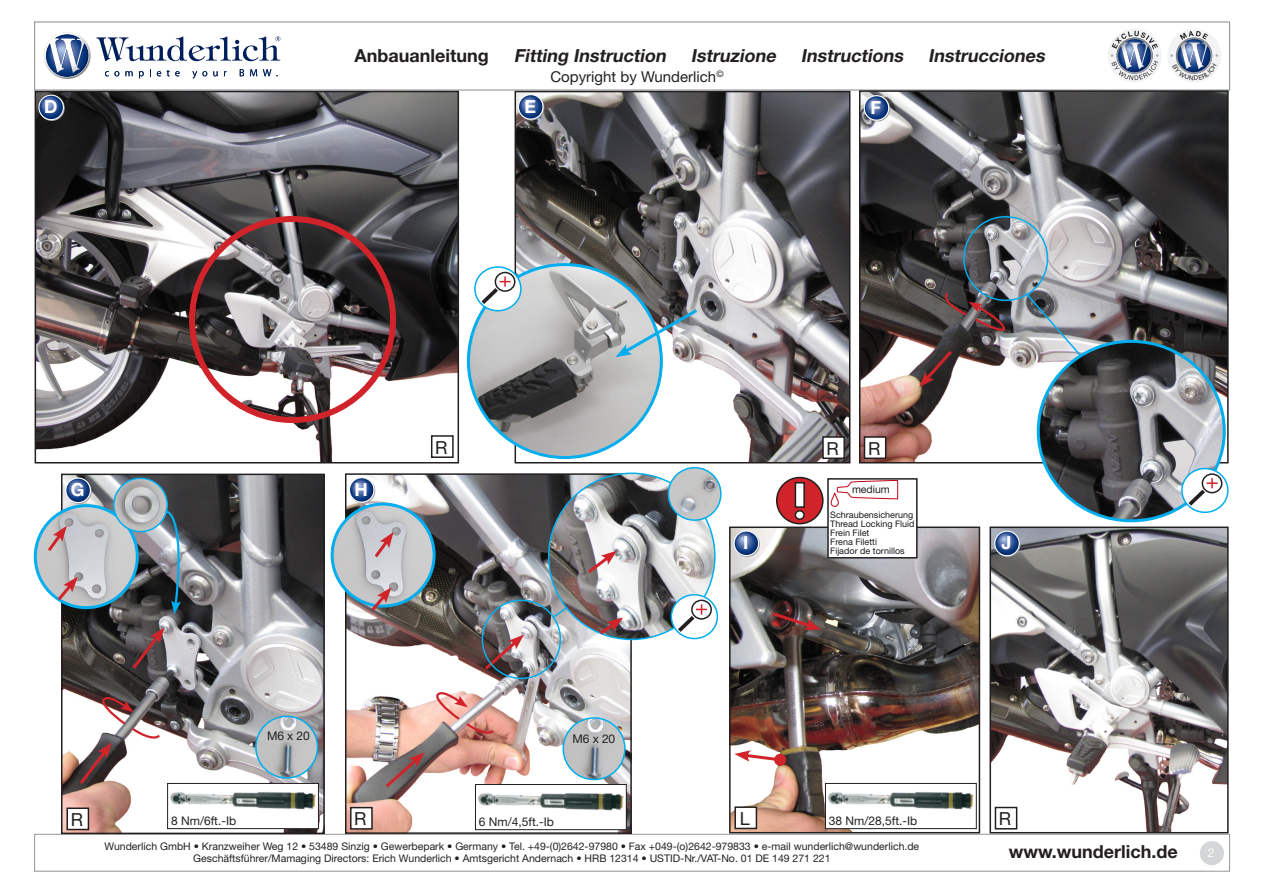
<style>
.page{position:relative;width:1263px;height:893px;background:#fff}
.page>*{position:absolute;margin:0;border:0;box-sizing:border-box;transform-origin:0 0}
.t1{font:italic 700 18px "Helvetica Neue LT Std";color:#231f20}
.t2{font:700 18px "Helvetica Neue LT Std";color:#231f20}
.t3{font:18px "Helvetica Neue LT Std";color:#231f20}
.t4{font:700 18px "Helvetica Neue LT Std";color:#fff}
.t5{font:15px "Helvetica Neue LT Std";color:#231f20}
.t6{font:12px "Helvetica Neue LT Std";color:#231f20}
.t7{font:12px "Helvetica Neue LT Std";color:#fff}
.t8{font:10.5px "Helvetica Neue LT Std";color:#231f20}
.t9{font:9px/9px "Helvetica Neue LT Std";color:#1a171c}
</style>
<div class="page">
<div style="left:34px;top:21px;width:1196px;height:70px;background:#fff;border:1px solid #939598"></div>
<div style="left:34px;top:834px;width:1196px;height:37px;background:#fff;border:1px solid #939598"></div>
<div style="left:1167px;top:29px;width:54px;height:53px;background:#f2f3f4;border-radius:50%"></div>
<div style="left:1108px;top:29px;width:53px;height:53px;background:#f2f3f4;border-radius:50%"></div>
<svg style="left:1111px;top:31px;width:47px;height:49px"></svg>
<svg style="left:44px;top:32px;width:236px;height:47px"></svg>
<img style="left:38px;top:94px;width:418px;height:366px">
<div style="left:35px;top:91px;width:424px;height:372px;border:2px solid #231f20"></div>
<img style="left:64px;top:477px;width:258px;height:354px">
<div style="left:61px;top:474px;width:264px;height:360px;border:2px solid #231f20"></div>
<img style="left:348px;top:476px;width:281px;height:355px">
<div style="left:345px;top:473px;width:287px;height:361px;border:2px solid #231f20"></div>
<img style="left:517px;top:94px;width:330px;height:366px">
<div style="left:514px;top:91px;width:336px;height:372px;border:2px solid #231f20"></div>
<img style="left:468px;top:265px;width:193px;height:193px;border-radius:96px">
<div style="left:189px;top:216px;width:207px;height:207px;border:6px solid #d1232a;border-radius:50%"></div>
<div style="left:432px;top:436px;width:21px;height:21px;background:#fff"></div>
<div style="left:431px;top:435px;width:23px;height:23px;border:2px solid #231f20"></div>
<img style="left:862px;top:93px;width:363px;height:367px">
<div style="left:859px;top:90px;width:369px;height:373px;border:2px solid #231f20"></div>
<div style="left:963px;top:216px;width:85px;height:85px;border:2px solid #00aeef;border-radius:50%"></div>
<svg style="left:1024px;top:291px;width:58px;height:66px;background:#9aa0a5"></svg>
<svg style="left:919px;top:348px;width:36px;height:39px"></svg>
<img style="left:992px;top:529px;width:233px;height:301px">
<div style="left:989px;top:526px;width:239px;height:307px;border:2px solid #231f20"></div>
<img style="left:35px;top:506px;width:102px;height:102px;border-radius:51px">
<div style="left:34px;top:504px;width:105px;height:105px;border:3px solid #00aeef;border-radius:50%"></div>
<img style="left:256px;top:716px;width:62px;height:62px;border-radius:31px">
<div style="left:255px;top:716px;width:63px;height:63px;border:2px solid #00aeef;border-radius:50%"></div>
<svg style="left:129px;top:627px;width:36px;height:45px;background:#5d474a"></svg>
<svg style="left:55px;top:577px;width:23px;height:27px"></svg>
<svg style="left:45px;top:526px;width:22px;height:28px"></svg>
<img style="left:332px;top:504px;width:102px;height:102px;border-radius:51px">
<div style="left:331px;top:503px;width:105px;height:105px;border:3px solid #00aeef;border-radius:50%"></div>
<svg style="left:368px;top:587px;width:24px;height:27px"></svg>
<svg style="left:372px;top:532px;width:22px;height:29px"></svg>
<svg style="left:382px;top:752px;width:43px;height:38px;background:#8e7474"></svg>
<svg style="left:482px;top:635px;width:42px;height:38px;background:#755d5f"></svg>
<img style="left:732px;top:529px;width:245px;height:301px">
<div style="left:729px;top:526px;width:251px;height:307px;border:2px solid #231f20"></div>
<svg style="left:769px;top:610px;width:52px;height:20px"></svg>
<svg style="left:734px;top:750px;width:53px;height:17px"></svg>
<div style="left:67px;top:808px;width:21px;height:21px;background:#fff"></div>
<div style="left:66px;top:807px;width:23px;height:23px;border:2px solid #231f20"></div>
<div style="left:351px;top:808px;width:21px;height:21px;background:#fff"></div>
<div style="left:350px;top:807px;width:23px;height:23px;border:2px solid #231f20"></div>
<div style="left:735px;top:807px;width:21px;height:21px;background:#fff"></div>
<div style="left:734px;top:806px;width:23px;height:23px;border:2px solid #231f20"></div>
<div style="left:995px;top:807px;width:22px;height:22px;background:#fff"></div>
<div style="left:995px;top:807px;width:22px;height:22px;border:2px solid #231f20"></div>
<div style="left:1200px;top:841px;width:24px;height:24px;background:#d5d6d8;border-radius:50%"></div>
<div style="left:823px;top:437px;width:21px;height:21px;background:#fff"></div>
<div style="left:822px;top:436px;width:23px;height:23px;border:2px solid #231f20"></div>
<svg style="left:615px;top:306px;width:85px;height:51px;background:#a1b1b8"></svg>
<svg style="left:475px;top:267px;width:46px;height:44px"></svg>
<div style="left:474px;top:266px;width:48px;height:45px;border:2px solid #00aeef;border-radius:50%"></div>
<div style="left:495px;top:272px;width:20px;height:20px;border:2px solid #231f20;border-radius:50%"></div>
<svg style="left:477px;top:276px;width:34px;height:32px"></svg>
<svg style="left:943px;top:290px;width:63px;height:42px;background:#544447"></svg>
<img style="left:1038px;top:341px;width:186px;height:180px">
<svg style="left:1182px;top:469px;width:46px;height:43px"></svg>
<div style="left:1181px;top:468px;width:48px;height:45px;border:2px solid #00aeef;border-radius:50%"></div>
<div style="left:1201px;top:473px;width:21px;height:20px;border:2px solid #231f20;border-radius:50%"></div>
<svg style="left:1184px;top:478px;width:33px;height:32px"></svg>
<img style="left:77px;top:697px;width:85px;height:90px">
<svg style="left:864px;top:95px;width:26px;height:27px"></svg>
<svg style="left:518px;top:94px;width:26px;height:26px"></svg>
<svg style="left:38px;top:95px;width:27px;height:26px"></svg>
<svg style="left:65px;top:477px;width:27px;height:27px"></svg>
<div style="left:475px;top:784px;width:151px;height:46px;background:#fff"></div>
<div style="left:475px;top:784px;width:152px;height:46px;border:1px solid #231f20"></div>
<img style="left:477px;top:784px;width:149px;height:32px">
<div style="left:168px;top:783px;width:150px;height:46px;background:#fff"></div>
<div style="left:167px;top:783px;width:152px;height:46px;border:1px solid #231f20"></div>
<img style="left:169px;top:783px;width:149px;height:32px">
<svg style="left:432px;top:692px;width:64px;height:43px;background:#dcaaa3"></svg>
<img style="left:549px;top:473px;width:166px;height:166px;border-radius:83px">
<img style="left:114px;top:478px;width:53px;height:54px;border-radius:27px">
<div style="left:113px;top:477px;width:55px;height:55px;border:2px solid #00aeef;border-radius:50%"></div>
<svg style="left:163px;top:509px;width:19px;height:105px;background:#5d7581"></svg>
<img style="left:563px;top:718px;width:62px;height:61px;border-radius:31px">
<div style="left:562px;top:717px;width:64px;height:63px;border:2px solid #00aeef;border-radius:50%"></div>
<svg style="left:585px;top:551px;width:32px;height:25px"></svg>
<svg style="left:597px;top:617px;width:26px;height:20px"></svg>
<svg style="left:664px;top:463px;width:61px;height:60px"></svg>
<svg style="left:671px;top:595px;width:46px;height:43px"></svg>
<div style="left:671px;top:594px;width:47px;height:45px;border:2px solid #00aeef;border-radius:50%"></div>
<div style="left:691px;top:600px;width:21px;height:20px;border:2px solid #231f20;border-radius:50%"></div>
<svg style="left:674px;top:604px;width:33px;height:32px"></svg>
<div style="left:825px;top:783px;width:151px;height:46px;background:#fff"></div>
<div style="left:825px;top:783px;width:152px;height:46px;border:1px solid #231f20"></div>
<img style="left:826px;top:783px;width:150px;height:32px">
<div style="left:482px;top:600px;width:79px;height:79px;border:2px solid #00aeef;border-radius:50%"></div>
<svg style="left:551px;top:605px;width:18px;height:14px"></svg>
<div style="left:864px;top:437px;width:22px;height:21px;background:#fff"></div>
<div style="left:864px;top:436px;width:22px;height:23px;border:2px solid #231f20"></div>
<svg style="left:349px;top:477px;width:26px;height:26px"></svg>
<svg style="left:733px;top:530px;width:27px;height:27px"></svg>
<svg style="left:994px;top:531px;width:26px;height:26px"></svg>
<div style="left:828px;top:479px;width:89px;height:79px;background:#fff"></div>
<svg style="left:830px;top:481px;width:68px;height:26px"></svg>
<div style="left:827px;top:478px;width:90px;height:80px;border:2px solid #231f20"></div>
<div style="left:777px;top:478px;width:46px;height:46px;background:#d1232a;border-radius:50%"></div>
<div style="left:776px;top:477px;width:47px;height:47px;border:2px solid #231f20;border-radius:50%"></div>
<div style="left:795px;top:483px;width:9px;height:24px;background:#fff"></div>
<div style="left:795px;top:482px;width:10px;height:26px;border:2px solid #231f20"></div>
<div style="left:795px;top:511px;width:9px;height:8px;background:#fff;border-radius:50%"></div>
<div style="left:795px;top:510px;width:10px;height:10px;border:2px solid #231f20;border-radius:50%"></div>
<svg style="left:1170px;top:31px;width:48px;height:49px"></svg>
<p class="t2" style="left:354px;top:44px;width:136px">Anbauanleitung</p>
<p class="t1" style="left:514px;top:44px;width:536px">Fitting Instruction Istruzione Instructions Instrucciones</p>
<p class="t5" style="left:550px;top:68px;width:175px">Copyright by Wunderlich<sup>©</sup></p>
<p class="t4" style="left:44px;top:96px;width:15px">D</p>
<p class="t4" style="left:524px;top:95px;width:13px">E</p>
<p class="t4" style="left:871px;top:96px;width:12px">F</p>
<p class="t4" style="left:71px;top:479px;width:15px">G</p>
<p class="t4" style="left:355px;top:478px;width:15px">H</p>
<p class="t3" style="left:435px;top:437px;width:14px">R</p>
<p class="t6" style="left:267px;top:729px;width:44px">M6 x 20</p>
<p class="t6" style="left:573px;top:731px;width:44px">M6 x 20</p>
<p class="t3" style="left:826px;top:438px;width:14px">R</p>
<p class="t3" style="left:868px;top:438px;width:14px">R</p>
<p class="t8" style="left:852px;top:483px;width:39px">medium</p>
<p class="t9" style="left:830px;top:510px;width:86px">Schraubensicherung<br>Thread Locking Fluid<br>Frein Filet<br>Frena Filetti<br>Fijador de tornillos</p>
<p class="t4" style="left:743px;top:532px;width:7px">I</p>
<p class="t4" style="left:1001px;top:532px;width:12px">J</p>
<p class="t3" style="left:71px;top:809px;width:14px">R</p>
<p class="t3" style="left:354px;top:808px;width:14px">R</p>
<p class="t3" style="left:740px;top:808px;width:12px">L</p>
<p class="t3" style="left:999px;top:808px;width:14px">R</p>
<p class="t6" style="left:171px;top:813px;width:67px">8 Nm/6ft.-Ib</p>
<p class="t6" style="left:479px;top:814px;width:77px">6 Nm/4,5ft.-Ib</p>
<p class="t6" style="left:829px;top:813px;width:90px">38 Nm/28,5ft.-Ib</p>
<p class="t8" style="left:104px;top:840px;width:816px">Wunderlich GmbH • Kranzweiher Weg 12 • 53489 Sinzig • Gewerbepark • Germany • Tel. +49-(0)2642-97980 • Fax +049-(o)2642-979833 • e-mail wunderlich@wunderlich.de</p>
<p class="t8" style="left:193px;top:852px;width:639px">Geschäftsführer/Mamaging Directors: Erich Wunderlich • Amtsgericht Andernach • HRB 12314 • USTID-Nr./VAT-No. 01 DE 149 271 221</p>
<p class="t2" style="left:1009px;top:840px;width:170px">www.wunderlich.de</p>
<p class="t7" style="left:1208px;top:845px;width:8px">2</p>
</div>
